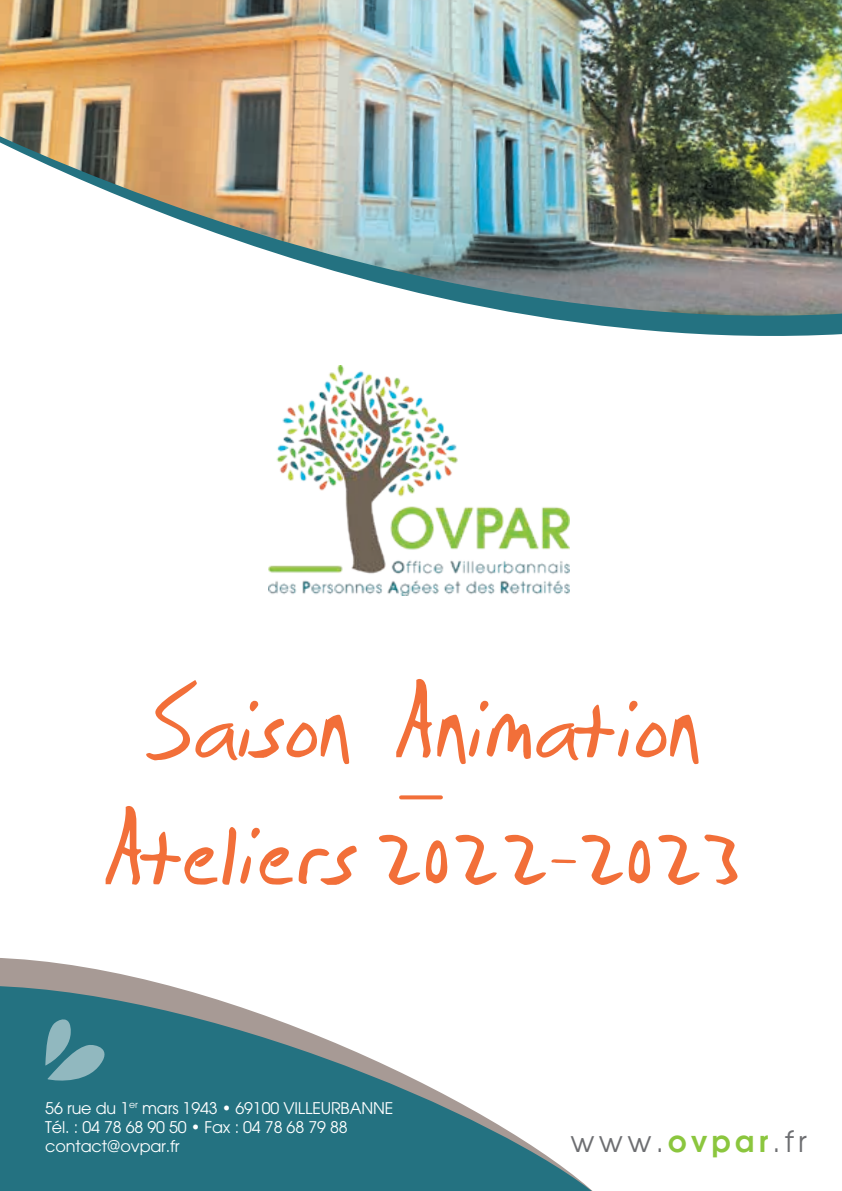
<style>
.page{position:relative;width:842px;height:1191px;background:#fff}
.page>*{position:absolute;margin:0;border:0;box-sizing:border-box;transform-origin:0 0}
.t1{font:125.6px/127px "Brian Scratch";color:#f26f39;text-align:center}
.t2{font:29px "Avant Garde";color:#6d6e71}
.t3{font:16px/19.2px "Avant Garde";letter-spacing:-.01em;color:#fff}
.s1{font-weight:600;color:#8bc63e}
</style>
<div class="page">
<img style="left:268px;top:373px;width:301px;height:223px">
<svg style="left:401px;top:795px;width:40px;height:4px"></svg>
<svg style="left:0;top:958px;width:115px;height:15px;fill:#a79a95"></svg>
<svg style="left:0;top:973px;width:593px;height:218px;fill:#247281"></svg>
<svg style="left:45px;top:1016px;width:66px;height:70px;background:#518e9a"></svg>
<img style="left:0;top:0;width:842px;height:330px">
<h1 class="t1" style="left:103px;top:651px;width:638px">Saison Animation<br>Ateliers 2022-2023</h1>
<p class="t3" style="left:45px;top:1098px;width:349px">56 rue du 1<sup>er</sup> mars 1943 • 69100 VILLEURBANNE<br>Tél. : 04 78 68 90 50 • Fax : 04 78 68 79 88 contact@ovpar.fr</p>
<h2 class="t2" style="left:570px;top:1124px;width:238px">www.<span class="s1">ovpar</span>.fr</h2>
</div>
